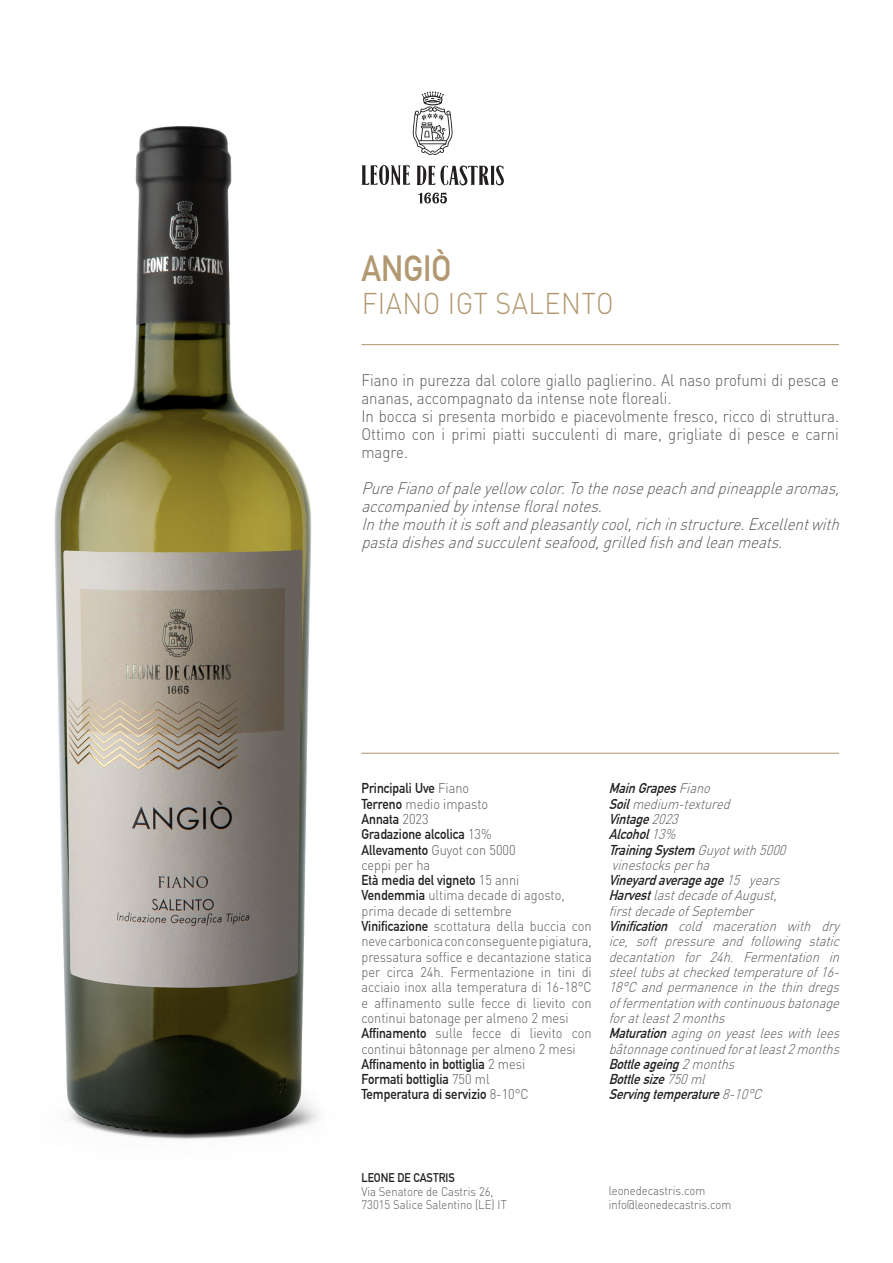
<style>
.page{position:relative;width:893px;height:1263px;background:#fff}
.page>*{position:absolute;margin:0;border:0;box-sizing:border-box;transform-origin:0 0}
.t1{font:700 35.7px "DIN Alternate";color:#b19871;scale:.91 1}
.t2{font:300 29.7px "DIN Pro";letter-spacing:.02em;color:#b19871;scale:.91 1}
.t3{font:300 16.5px/18px "DIN Pro";color:#57585a;scale:.91 1}
.t4{font:italic 300 16.5px/18px "DIN Pro";color:#57585a;scale:.91 1}
.t5{font:300 14.1px/15.3px "DIN Pro";color:#57585a;text-align:justify;scale:.91 1}
.t6{font:italic 300 14.1px/15.3px "DIN Pro";color:#57585a;text-align:justify;scale:.91 1}
.t7{font:700 14.1px "DIN Alternate";color:#231f20;scale:.91 1}
.t8{font:italic 700 14.1px "DIN Alternate";color:#231f20;scale:.91 1}
.t9{font:300 12.3px "DIN Pro";color:#57585a;scale:.91 1}
.t10{font:700 12.3px "DIN Alternate";color:#231f20;scale:.91 1}
.s1{font-family:"DIN Pro";font-weight:300;color:#57585a}
.s2{font-family:"DIN Alternate";font-weight:700;color:#231f20}
</style>
<div class="page">
<img style="left:54px;top:126px;width:785px;height:1014px">
<hr style="left:361px;top:344px;width:478px;height:1px;background:#b19871">
<hr style="left:361px;top:753px;width:478px;height:1px;background:#b19871">
<svg style="left:361px;top:165px;width:49px;height:20px"></svg>
<svg style="left:417px;top:165px;width:87px;height:20px"></svg>
<svg style="left:418px;top:193px;width:29px;height:10px"></svg>
<svg style="left:412px;top:91px;width:41px;height:64px"></svg>
<p class="t1" style="left:361px;top:242px;width:100px">ANGIÒ</p>
<p class="t2" style="left:362px;top:280px;width:278px">FIANO IGT SALENTO</p>
<p class="t3" style="left:361px;top:370px;width:526px">Fiano in purezza dal colore giallo paglierino. Al naso profumi di pesca e ananas, accompagnato da intense note floreali.</p>
<p class="t3" style="left:361px;top:406px;width:526px;text-align:justify">In bocca si presenta morbido e piacevolmente fresco, ricco di struttura.<br>Ottimo con i primi piatti succulenti di mare, grigliate di pesce e carni magre.</p>
<p class="t4" style="left:361px;top:478px;width:533px">PureFianoofpaleyellowcolor.Tothenosepeachandpineapplearomas, accompaniedbyintensefloralnotes.</p>
<p class="t4" style="left:361px;top:514px;width:533px">Inthemouthitissoftandpleasantlycool,richinstructure.Excellentwith pastadishesandsucculentseafood,grilledfishandleanmeats.</p>
<p class="t7" style="left:361px;top:778px;width:120px">Principali Uve <span class="s1">Fiano</span></p>
<p class="t5" style="left:361px;top:795px;width:141px"><span class="s2">Terreno</span> medio impasto</p>
<p class="t7" style="left:361px;top:808px;width:75px">Annata <span class="s1">2023</span></p>
<p class="t7" style="left:361px;top:823px;width:145px">Gradazione alcolica <span class="s1">13%</span></p>
<p class="t5" style="left:361px;top:841px;width:171px"><span class="s2">Allevamento</span> Guyot con 5000</p>
<p class="t5" style="left:361px;top:856px;width:77px">ceppi per ha</p>
<p class="t7" style="left:361px;top:869px;width:175px">Età media del vigneto <span class="s1">15 anni</span></p>
<p class="t5" style="left:361px;top:886px;width:225px"><span class="s2">Vendemmia</span> ultima decade di agosto,</p>
<p class="t5" style="left:361px;top:902px;width:167px">prima decade di settembre</p>
<p class="t5" style="left:361px;top:917px;width:255px"><span class="s2">Vinificazione</span> scottatura della buccia con neve carbonica con conseguente pigiatura, pressatura soffice e decantazione statica per circa 24h. Fermentazione in tini di acciaio inox alla temperatura di 16-18°C e affinamento sulle fecce di lievito con continui batonage per almeno 2 mesi</p>
<p class="t5" style="left:361px;top:1024px;width:254px"><span class="s2">Affinamento</span> sulle fecce di lievito con continui bâtonnage per almeno 2 mesi</p>
<p class="t7" style="left:361px;top:1053px;width:181px">Affinamento in bottiglia <span class="s1">2 mesi</span></p>
<p class="t7" style="left:361px;top:1068px;width:143px">Formati bottiglia <span class="s1">750 ml</span></p>
<p class="t7" style="left:361px;top:1084px;width:185px">Temperatura di servizio <span class="s1">8-10°C</span></p>
<p class="t8" style="left:609px;top:778px;width:118px">MainGrapes<span class="s1">Fiano</span></p>
<p class="t6" style="left:609px;top:795px;width:140px"><span class="s2">Soil</span>medium-textured</p>
<p class="t8" style="left:609px;top:808px;width:83px">Vintage<span class="s1">2023</span></p>
<p class="t8" style="left:609px;top:823px;width:80px">Alcohol<span class="s1">13%</span></p>
<p class="t8" style="left:609px;top:839px;width:201px">TrainingSystem <span class="s1">Guyotwith5000</span></p>
<p class="t6" style="left:612px;top:856px;width:114px">vinestocksperha</p>
<p class="t8" style="left:609px;top:869px;width:195px">Vineyardaverageage<span class="s1">15 years</span></p>
<p class="t6" style="left:609px;top:886px;width:192px"><span class="s2">Harvest</span>lastdecadeofAugust,</p>
<p class="t6" style="left:609px;top:902px;width:166px">firstdecadeofSeptember</p>
<p class="t6" style="left:609px;top:917px;width:260px"><span class="s2">Vinification</span> cold maceration with dry ice, soft pressure and following static decantation for 24h. Fermentation in steeltubsatcheckedtemperatureof16- 18°Candpermanenceinthethindregs offermentationwithcontinuousbatonage foratleast2months</p>
<p class="t6" style="left:609px;top:1024px;width:260px"><span class="s2">Maturation</span>agingonyeastleeswithlees bâtonnagecontinuedforatleast2months</p>
<p class="t8" style="left:609px;top:1053px;width:145px">Bottleageing<span class="s1">2months</span></p>
<p class="t8" style="left:609px;top:1068px;width:113px">Bottlesize<span class="s1">750ml</span></p>
<p class="t8" style="left:609px;top:1084px;width:175px">Servingtemperature<span class="s1">8-10°C</span></p>
<p class="t10" style="left:361px;top:1168px;width:104px">LEONE DE CASTRIS</p>
<p class="t9" style="left:361px;top:1182px;width:147px">Via Senatore de Castris 26,</p>
<p class="t9" style="left:361px;top:1195px;width:161px">73015 Salice Salentino (LE) IT</p>
<p class="t9" style="left:609px;top:1181px;width:108px">leonedecastris.com</p>
<p class="t9" style="left:609px;top:1195px;width:136px">info@leonedecastris.com</p>
</div>
